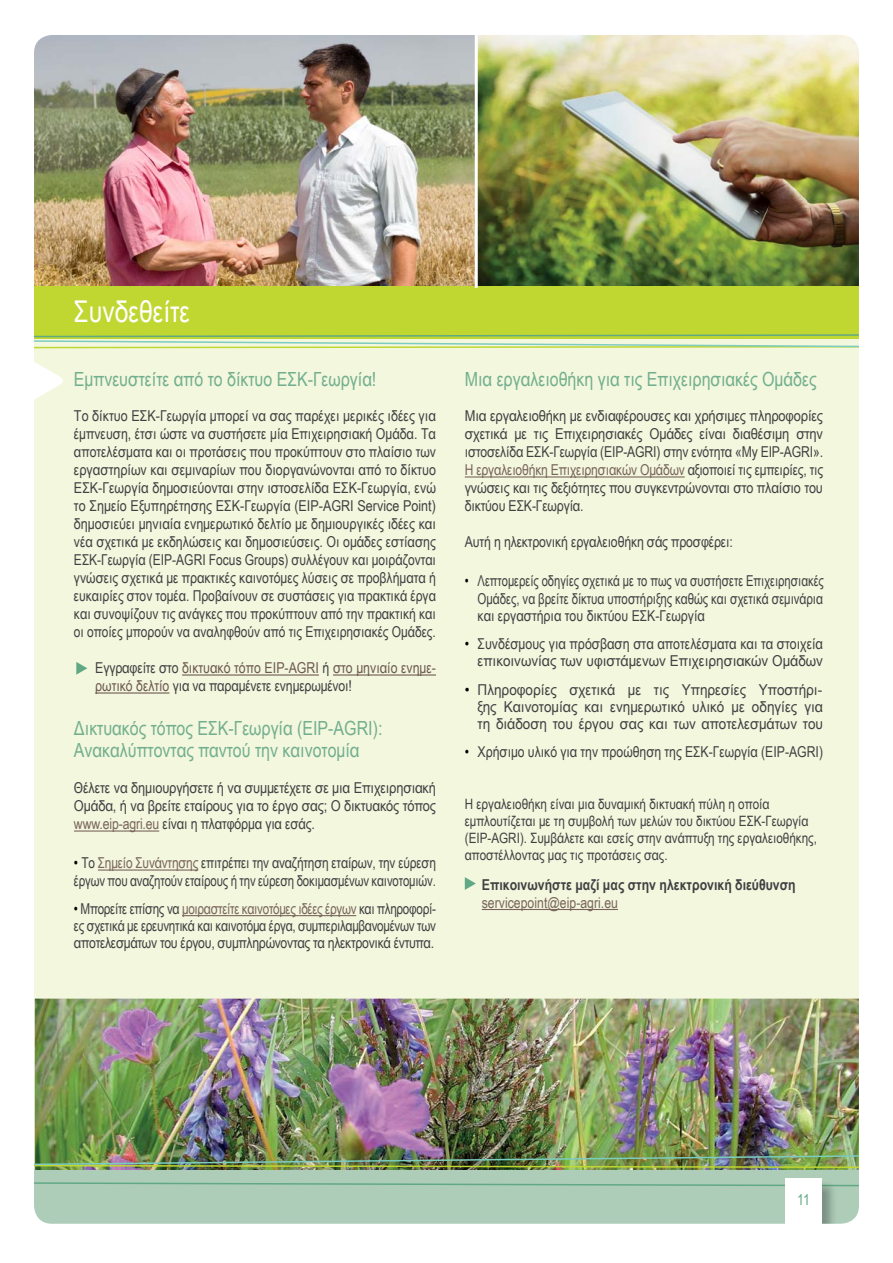
<style>
.page{position:relative;width:893px;height:1263px;background:#fff}
.page>*{position:absolute;margin:0;border:0;box-sizing:border-box;transform-origin:0 0}
.t1{font:30px "Arial Narrow";color:#fff}
.t2{font:19.5px/22.5px "Arial Narrow";color:#72af8e}
.t3{font:15px/18px "Arial Narrow";letter-spacing:-.01em;color:#414042;text-align:justify}
.t4{font:15px/18px "Arial Narrow";letter-spacing:-.01em;color:#414042;text-align:justify;scale:1.05 1}
.t5{font:15px/17.1px "Arial Narrow";letter-spacing:-.01em;color:#414042;text-align:justify;scale:.95 1}
.t6{font:15px/17.1px "Arial Narrow";letter-spacing:-.01em;color:#414042;text-align:justify;scale:.91 1}
.t7{font:15px/18px "Arial Narrow";letter-spacing:-.01em;color:#414042;text-align:justify;scale:1.04 1}
.t8{font:15px/17.1px "Arial Narrow";letter-spacing:-.01em;color:#414042;text-align:justify;scale:1.1 1}
.t9{font:15px/18px "Arial Narrow";color:#6e584f}
.t10{font:700 15px "Arial Narrow";color:#414042}
.t11{font:15px "Arial Narrow";color:#79645b}
.t12{font:15px "Arial Narrow";color:#61a984}
.t13{font:14.25px/17.1px "Arial Narrow";color:#414042}
.s1{color:#414042}
.s2{color:#79645b}
.s3{color:#000}
</style>
<div class="page">
<img style="left:34px;top:35px;width:825px;height:1189px">
<h1 class="t1" style="left:74px;top:290px;width:118px">Συνδεθείτε</h1>
<h2 class="t2" style="left:74px;top:367px;width:304px">Εμπνευστείτε από το δίκτυο ΕΣΚ-Γεωργία!</h2>
<p class="t3" style="left:74px;top:407px;width:363px">Το δίκτυο ΕΣΚ-Γεωργία μπορεί να σας παρέχει μερικές ιδέες για έμπνευση, έτσι ώστε να συστήσετε μία Επιχειρησιακή Ομάδα. Τα αποτελέσματα και οι προτάσεις που προκύπτουν στο πλαίσιο των εργαστηρίων και σεμιναρίων που διοργανώνονται από το δίκτυο ΕΣΚ-Γεωργία δημοσιεύονται στην ιστοσελίδα ΕΣΚ-Γεωργία, ενώ το Σημείο Εξυπηρέτησης ΕΣΚ-Γεωργία (EIP-AGRI Service Point) δημοσιεύει μηνιαία ενημερωτικό δελτίο με δημιουργικές ιδέες και νέα σχετικά με εκδηλώσεις και δημοσιεύσεις. Οι ομάδες εστίασης ΕΣΚ-Γεωργία (EIP-AGRI Focus Groups) συλλέγουν και μοιράζονται γνώσεις σχετικά με πρακτικές καινοτόμες λύσεις σε προβλήματα ή ευκαιρίες στον τομέα. Προβαίνουν σε συστάσεις για πρακτικά έργα και συνοψίζουν τις ανάγκες που προκύπτουν από την πρακτική και οι οποίες μπορούν να αναληφθούν από τις Επιχειρησιακές Ομάδες.</p>
<p class="t9" style="left:95px;top:659px;width:342px"><span class="s1">Εγγραφείτε στο</span> δικτυακό τόπο EIP-AGRI <span class="s1">ή</span> στο μηνιαίο ενημε&shy;ρωτικό δελτίο <span class="s1">για να παραμένετε ενημερωμένοι!</span></p>
<h2 class="t2" style="left:74px;top:716px;width:310px">Δικτυακός τόπος ΕΣΚ-Γεωργία (EIP-AGRI):<br>Ανακαλύπτοντας παντού την καινοτομία</h2>
<p class="t7" style="left:74px;top:779px;width:350px">Θέλετε να δημιουργήσετε ή να συμμετέχετε σε μια Επιχειρησιακή Ομάδα, ή να βρείτε εταίρους για το έργο σας; Ο δικτυακός τόπος <span class="s2">www.eip-agri.eu</span> είναι η πλατφόρμα για εσάς.</p>
<p class="t3" style="left:74px;top:854px;width:363px;line-height:17.1px"><span class="s3">•</span> Το <span class="s2">Σημείο Συνάντησης</span> επιτρέπει την αναζήτηση εταίρων, την εύρεση έργων που αναζητούν εταίρους ή την εύρεση δοκιμασμένων καινοτομιών.</p>
<p class="t5" style="left:74px;top:900px;width:382px"><span class="s3">•</span> Μπορείτε επίσης να <span class="s2">μοιραστείτε καινοτόμες ιδέες έργων</span> και πληροφορί&shy;ες σχετικά με ερευνητικά και καινοτόμα έργα, συμπεριλαμβανομένων των αποτελεσμάτων του έργου, συμπληρώνοντας τα ηλεκτρονικά έντυπα.</p>
<h2 class="t2" style="left:465px;top:367px;width:353px">Μια εργαλειοθήκη για τις Επιχειρησιακές Ομάδες</h2>
<p class="t4" style="left:465px;top:407px;width:343px">Μια εργαλειοθήκη με ενδιαφέρουσες και χρήσιμες πληροφορίες σχετικά με τις Επιχειρησιακές Ομάδες είναι διαθέσιμη στην ιστοσελίδα ΕΣΚ-Γεωργία (EIP-AGRI) στην ενότητα «My EIP-AGRI».<br><span class="s2">Η εργαλειοθήκη Επιχειρησιακών Ομάδων</span> αξιοποιεί τις εμπειρίες, τις γνώσεις και τις δεξιότητες που συγκεντρώνονται στο πλαίσιο του δικτύου ΕΣΚ-Γεωργία.</p>
<p class="t3" style="left:465px;top:533px;width:269px">Αυτή η ηλεκτρονική εργαλειοθήκη σάς προσφέρει:</p>
<p class="t6" style="left:478px;top:572px;width:382px;text-indent:-13px"><span class="s3">•</span> Λεπτομερείς οδηγίες σχετικά με το πως να συστήσετε Επιχειρησιακές Ομάδες, να βρείτε δίκτυα υποστήριξης καθώς και σχετικά σεμινάρια και εργαστήρια του δικτύου ΕΣΚ-Γεωργία</p>
<p class="t3" style="left:465px;top:635px;width:360px;line-height:17.1px;text-align:right"><span class="s3">•</span> Συνδέσμους για πρόσβαση στα αποτελέσματα και τα στοιχεία επικοινωνίας των υφιστάμενων Επιχειρησιακών Ομάδων</p>
<p class="t8" style="left:478px;top:680px;width:316px;text-indent:-13px"><span class="s3">•</span> Πληροφορίες σχετικά με τις Υπηρεσίες Υποστήρι&shy;ξης Καινοτομίας και ενημερωτικό υλικό με οδηγίες για τη διάδοση του έργου σας και των αποτελεσμάτων του</p>
<p class="t3" style="left:465px;top:743px;width:360px"><span class="s3">•</span> Χρήσιμο υλικό για την προώθηση της ΕΣΚ-Γεωργία (EIP-AGRI)</p>
<p class="t13" style="left:465px;top:795px;width:354px">Η εργαλειοθήκη είναι μια δυναμική δικτυακή πύλη η οποία εμπλουτίζεται με τη συμβολή των μελών του δικτύου ΕΣΚ-Γεωργία (EIP-AGRI). Συμβάλετε και εσείς στην ανάπτυξη της εργαλειοθήκης, αποστέλλοντας μας τις προτάσεις σας.</p>
<p class="t10" style="left:482px;top:873px;width:315px">Επικοινωνήστε μαζί μας στην ηλεκτρονική διεύθυνση</p>
<p class="t11" style="left:482px;top:892px;width:138px">servicepoint@eip-agri.eu</p>
<p class="t12" style="left:797px;top:1189px;width:14px">11</p>
</div>
